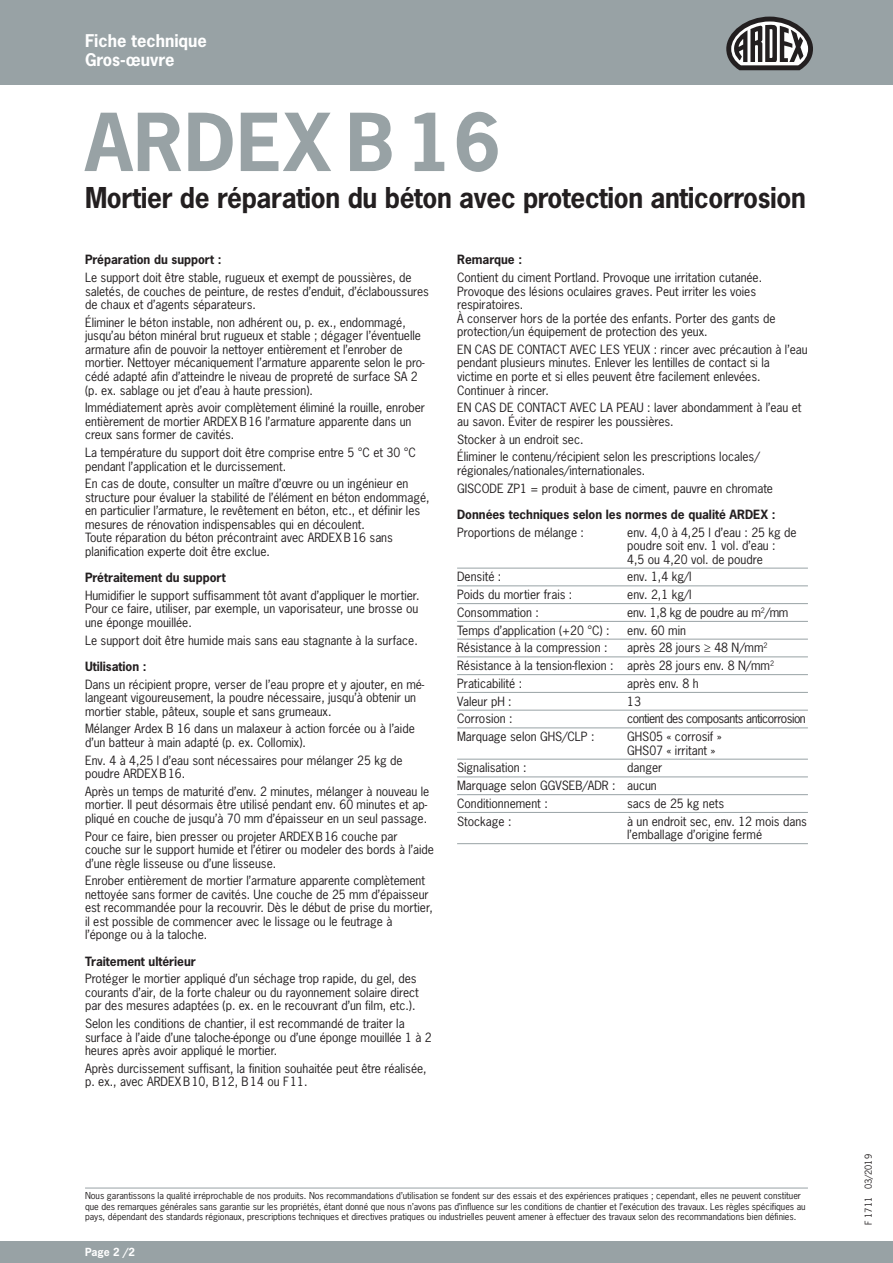
<style>
.page{position:relative;width:893px;height:1263px;background:#fff}
.page>*{position:absolute;margin:0;border:0;box-sizing:border-box;transform-origin:0 0}
.t1{font:700 75px "News Gothic Std";letter-spacing:.015em;color:#98a2a5}
.t2{font:700 27px "News Gothic Std";letter-spacing:-.015em;color:#231f20}
.t3{font:700 16.5px/19.5px "News Gothic Std";color:#fff}
.t4{font:12px/13.5px "News Gothic Std";color:#231f20}
.t5{font:700 12px "News Gothic Std";color:#231f20}
.t6{font:12px "News Gothic Std";letter-spacing:-.04em;color:#231f20}
.t7{font:12px "News Gothic Std";letter-spacing:-.02em;color:#231f20}
.t8{font:700 10.5px "News Gothic Std";color:#fff}
.t9{font:9px/10.5px "News Gothic Std";color:#231f20}
</style>
<div class="page">
<div style="left:0;top:0;width:893px;height:85px;background:#98a2a5"></div>
<div style="left:0;top:1242px;width:893px;height:21px;background:#98a2a5"></div>
<hr style="left:457px;top:568px;width:351px;height:1px;background:#98a2a5">
<hr style="left:457px;top:585px;width:351px;height:1px;background:#98a2a5">
<hr style="left:457px;top:603px;width:351px;height:1px;background:#98a2a5">
<hr style="left:457px;top:621px;width:351px;height:1px;background:#98a2a5">
<hr style="left:457px;top:639px;width:351px;height:1px;background:#98a2a5">
<hr style="left:457px;top:656px;width:351px;height:1px;background:#98a2a5">
<hr style="left:457px;top:674px;width:351px;height:1px;background:#98a2a5">
<hr style="left:457px;top:692px;width:351px;height:1px;background:#98a2a5">
<hr style="left:457px;top:710px;width:351px;height:1px;background:#98a2a5">
<hr style="left:457px;top:727px;width:351px;height:1px;background:#98a2a5">
<hr style="left:457px;top:759px;width:351px;height:1px;background:#98a2a5">
<hr style="left:457px;top:776px;width:351px;height:1px;background:#98a2a5">
<hr style="left:457px;top:794px;width:351px;height:1px;background:#98a2a5">
<hr style="left:457px;top:812px;width:351px;height:1px;background:#98a2a5">
<hr style="left:457px;top:843px;width:351px;height:1px;background:#98a2a5">
<svg style="left:726px;top:17px;width:87px;height:53px"></svg>
<hr style="left:85px;top:1188px;width:723px;height:1px;background:#98a2a5">
<h3 class="t3" style="left:85px;top:31px;width:123px">Fiche technique<br>Gros-œuvre</h3>
<h1 class="t1" style="left:85px;top:93px;width:417px">ARDEX B16</h1>
<h2 class="t2" style="left:85px;top:180px;width:722px">Mortier de réparation du béton avec protection anticorrosion</h2>
<p class="t5" style="left:85px;top:252px;width:138px">Préparation du support :</p>
<p class="t4" style="left:85px;top:271px;width:345px">Le support doit être stable, rugueux et exempt de poussières, de saletés, de couches de peinture, de restes d’enduit, d’éclaboussures de chaux et d’agents séparateurs.</p>
<p class="t4" style="left:85px;top:316px;width:341px">Éliminer le béton instable, non adhérent ou, p. ex., endommagé, jusqu’au béton minéral brut rugueux et stable ; dégager l’éventuelle armature afin de pouvoir la nettoyer entièrement et l’enrober de mortier. Nettoyer mécaniquement l’armature apparente selon le pro&shy;cédé adapté afin d’atteindre le niveau de propreté de surface SA 2 (p. ex. sablage ou jet d’eau à haute pression).</p>
<p class="t4" style="left:85px;top:401px;width:341px">Immédiatement après avoir complètement éliminé la rouille, enrober entièrement de mortier ARDEX B16 l’armature apparente dans un creux sans former de cavités.</p>
<p class="t4" style="left:85px;top:446px;width:332px">La température du support doit être comprise entre 5 °C et 30 °C pendant l’application et le durcissement.</p>
<p class="t4" style="left:85px;top:477px;width:346px">En cas de doute, consulter un maître d’œuvre ou un ingénieur en structure pour évaluer la stabilité de l’élément en béton endommagé, en particulier l’armature, le revêtement en béton, etc., et définir les mesures de rénovation indispensables qui en découlent.<br>Toute réparation du béton précontraint avec ARDEX B16 sans planification experte doit être exclue.</p>
<p class="t5" style="left:85px;top:569px;width:142px">Prétraitement du support</p>
<p class="t4" style="left:85px;top:588px;width:336px;text-align:justify">Humidifier le support suffisamment tôt avant d’appliquer le mortier.<br>Pour ce faire, utiliser, par exemple, un vaporisateur, une brosse ou une éponge mouillée.</p>
<p class="t4" style="left:85px;top:633px;width:334px">Le support doit être humide mais sans eau stagnante à la surface.</p>
<p class="t5" style="left:85px;top:658px;width:63px">Utilisation :</p>
<p class="t4" style="left:85px;top:677px;width:341px">Dans un récipient propre, verser de l’eau propre et y ajouter, en mé&shy;langeant vigoureusement, la poudre nécessaire, jusqu’à obtenir un mortier stable, pâteux, souple et sans grumeaux.</p>
<p class="t4" style="left:85px;top:722px;width:331px">Mélanger Ardex B 16 dans un malaxeur à action forcée ou à l’aide d’un batteur à main adapté (p. ex. Collomix).</p>
<p class="t4" style="left:85px;top:753px;width:319px">Env. 4 à 4,25 l d’eau sont nécessaires pour mélanger 25 kg de poudre ARDEX B16.</p>
<p class="t4" style="left:85px;top:784px;width:346px">Après un temps de maturité d’env. 2 minutes, mélanger à nouveau le mortier. Il peut désormais être utilisé pendant env. 60 minutes et ap&shy;pliqué en couche de jusqu’à 70 mm d’épaisseur en un seul passage.</p>
<p class="t4" style="left:85px;top:829px;width:350px">Pour ce faire, bien presser ou projeter ARDEX B16 couche par couche sur le support humide et l’étirer ou modeler des bords à l’aide d’une règle lisseuse ou d’une lisseuse.</p>
<p class="t4" style="left:85px;top:874px;width:349px">Enrober entièrement de mortier l’armature apparente complètement nettoyée sans former de cavités. Une couche de 25 mm d’épaisseur est recommandée pour la recouvrir. Dès le début de prise du mortier, il est possible de commencer avec le lissage ou le feutrage à l’éponge ou à la taloche.</p>
<p class="t5" style="left:85px;top:953px;width:112px">Traitement ultérieur</p>
<p class="t4" style="left:85px;top:972px;width:335px">Protéger le mortier appliqué d’un séchage trop rapide, du gel, des courants d’air, de la forte chaleur ou du rayonnement solaire direct par des mesures adaptées (p. ex. en le recouvrant d’un film, etc.).</p>
<p class="t4" style="left:85px;top:1017px;width:348px">Selon les conditions de chantier, il est recommandé de traiter la surface à l’aide d’une taloche-éponge ou d’une éponge mouillée 1 à 2 heures après avoir appliqué le mortier.</p>
<p class="t4" style="left:85px;top:1061px;width:343px">Après durcissement suffisant, la finition souhaitée peut être réalisée, p. ex., avec ARDEX B10, B12, B14 ou F11.</p>
<p class="t5" style="left:457px;top:252px;width:66px">Remarque :</p>
<p class="t4" style="left:457px;top:271px;width:320px">Contient du ciment Portland. Provoque une irritation cutanée.<br>Provoque des lésions oculaires graves. Peut irriter les voies respiratoires.<br>À conserver hors de la portée des enfants. Porter des gants de protection/un équipement de protection des yeux.</p>
<p class="t4" style="left:457px;top:343px;width:352px">EN CAS DE CONTACT AVEC LES YEUX : rincer avec précaution à l’eau pendant plusieurs minutes. Enlever les lentilles de contact si la victime en porte et si elles peuvent être facilement enlevées.<br>Continuer à rincer.</p>
<p class="t4" style="left:457px;top:401px;width:346px">EN CAS DE CONTACT AVEC LA PEAU : laver abondamment à l’eau et au savon. Éviter de respirer les poussières.</p>
<p class="t4" style="left:457px;top:430px;width:304px;line-height:17.7px">Stocker à un endroit sec.<br>Éliminer le contenu/récipient selon les prescriptions locales/</p>
<p class="t4" style="left:457px;top:461px;width:317px;line-height:17.7px">régionales/nationales/internationales.<br>GISCODE ZP1 = produit à base de ciment, pauvre en chromate</p>
<p class="t5" style="left:457px;top:506px;width:320px">Données techniques selon les normes de qualité ARDEX :</p>
<p class="t4" style="left:457px;top:525px;width:128px">Proportions de mélange :</p>
<p class="t4" style="left:627px;top:525px;width:171px">env. 4,0 à 4,25 l d’eau : 25 kg de poudre soit env. 1 vol. d’eau :<br>4,5 ou 4,20 vol. de poudre</p>
<p class="t4" style="left:457px;top:570px;width:46px">Densité :</p>
<p class="t4" style="left:627px;top:570px;width:66px">env. 1,4 kg/l</p>
<p class="t4" style="left:457px;top:588px;width:117px">Poids du mortier frais :</p>
<p class="t4" style="left:627px;top:588px;width:66px">env. 2,1 kg/l</p>
<p class="t4" style="left:457px;top:605px;width:83px">Consommation :</p>
<p class="t7" style="left:627px;top:604px;width:163px">env. 1,8 kg de poudre au m<sup>2</sup>/mm</p>
<p class="t4" style="left:457px;top:623px;width:154px">Temps d’application (+20 °C) :</p>
<p class="t4" style="left:627px;top:623px;width:60px">env. 60 min</p>
<p class="t4" style="left:457px;top:641px;width:152px">Résistance à la compression :</p>
<p class="t4" style="left:457px;top:639px;width:318px;line-height:17.7px;text-indent:170px">après 28 jours ≥ 48 N/mm<sup>2<br></sup>Résistance à la tension-flexion : après 28 jours env. 8 N/mm<sup>2<br></sup>Praticabilité :</p>
<p class="t4" style="left:627px;top:676px;width:73px">après env. 8 h</p>
<p class="t4" style="left:457px;top:694px;width:56px">Valeur pH :</p>
<p class="t4" style="left:627px;top:694px;width:15px">13</p>
<p class="t4" style="left:457px;top:712px;width:57px">Corrosion :</p>
<p class="t6" style="left:627px;top:711px;width:180px">contient des composants anticorrosion</p>
<p class="t4" style="left:457px;top:730px;width:139px">Marquage selon GHS/CLP :</p>
<p class="t4" style="left:627px;top:730px;width:96px">GHS05 « corrosif »<br>GHS07 « irritant »</p>
<p class="t4" style="left:457px;top:761px;width:71px">Signalisation :</p>
<p class="t4" style="left:457px;top:759px;width:207px;line-height:17.7px;text-indent:170px">danger<br>Marquage selon GGVSEB/ADR : aucun<br>Conditionnement :</p>
<p class="t4" style="left:627px;top:796px;width:99px">sacs de 25 kg nets</p>
<p class="t4" style="left:457px;top:814px;width:56px">Stockage :</p>
<p class="t4" style="left:627px;top:814px;width:181px">à un endroit sec, env. 12 mois dans l’emballage d’origine fermé</p>
<p class="t9" style="left:85px;top:1191px;width:722px">Nous garantissons la qualité irréprochable de nos produits. Nos recommandations d’utilisation se fondent sur des essais et des expériences pratiques ; cependant, elles ne peuvent constituer que des remarques générales sans garantie sur les propriétés, étant donné que nous n’avons pas d’influence sur les conditions de chantier et l’exécution des travaux. Les règles spécifiques au pays, dépendant des standards régionaux, prescriptions techniques et directives pratiques ou industrielles peuvent amener à effectuer des travaux selon des recommandations bien définies.</p>
<p class="t8" style="left:85px;top:1245px;width:51px">Page 2 /2</p>
<p class="t9" style="left:863px;top:1225px;width:72px;rotate:-90deg">F 1711 03/2019</p>
</div>
